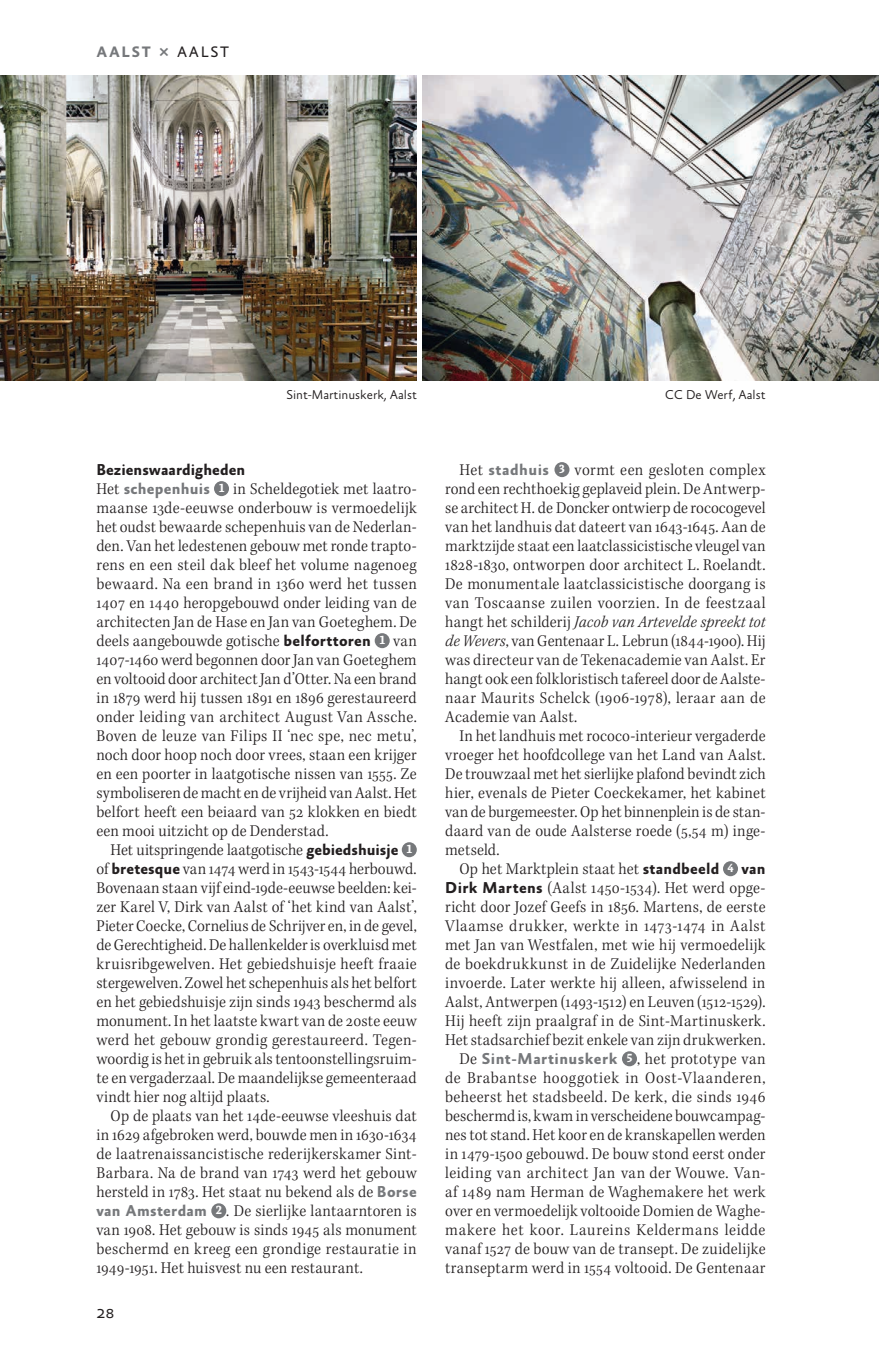
<style>
.page{position:relative;width:879px;height:1361px;background:#fff}
.page>*{position:absolute;margin:0;border:0;box-sizing:border-box;transform-origin:0 0}
.t1{font:300 18px "Absara Sans OT";color:#231f20}
.t2{font:17px/19px "Kepler Std Light Scn";letter-spacing:.015em;color:#231f20;text-align:justify}
.t3{font:17px "Kepler Std Light Scn It";letter-spacing:.015em;color:#231f20}
.t4{font:700 16px "Absara Sans OT";color:#231f20}
.t5{font:700 15.4px "Absara Sans OT";color:#76787b}
.t6{font:15.4px "Absara Sans OT";letter-spacing:.11em;color:#231f20}
.t7{font:300 13px "Absara Sans OT";color:#231f20}
.s1{font-family:"Absara Sans OT";font-weight:700;font-size:16px;color:#76787b}
.s2{font-family:"Absara OT";font-weight:700;font-size:12px;color:#fff}
.s3{font-family:"Absara Sans OT";font-weight:700;font-size:16px}
.s4{font-family:"Kepler Std Light Scn"}
.s5{font-family:"Kepler Std Light Scn It"}
</style>
<div class="page">
<img style="left:0;top:76px;width:417px;height:304px">
<img style="left:422px;top:76px;width:457px;height:304px">
<div style="left:214px;top:481px;width:15px;height:15px;background:#76787b;border-radius:50%"></div>
<div style="left:375px;top:633px;width:15px;height:15px;background:#76787b;border-radius:50%"></div>
<div style="left:402px;top:842px;width:15px;height:15px;background:#76787b;border-radius:50%"></div>
<div style="left:211px;top:1203px;width:15px;height:15px;background:#76787b;border-radius:50%"></div>
<div style="left:554px;top:462px;width:15px;height:15px;background:#76787b;border-radius:50%"></div>
<div style="left:723px;top:861px;width:15px;height:15px;background:#76787b;border-radius:50%"></div>
<div style="left:622px;top:1051px;width:15px;height:15px;background:#76787b;border-radius:50%"></div>
<p class="t5" style="left:96px;top:44px;width:56px">AALST</p>
<p class="t6" style="left:177px;top:44px;width:54px">AALST</p>
<p class="t7" style="left:286px;top:388px;width:132px">Sint-Martinuskerk, Aalst</p>
<p class="t7" style="left:665px;top:388px;width:102px">CC De Werf, Aalst</p>
<p class="t4" style="left:96px;top:461px;width:150px">Bezienswaardigheden</p>
<p class="t2" style="left:96px;top:480px;width:322px">Het <span class="s1">schepenhuis</span> <span class="s2">1</span> in Scheldegotiek met laatro&shy;maanse 13de-eeuwse onderbouw is vermoedelijk het oudst bewaarde schepenhuis van de Nederlan&shy;den. Van het ledestenen gebouw met ronde trapto&shy;rens en een steil dak bleef het volume nagenoeg bewaard. Na een brand in 1360 werd het tussen 1407 en 1440 heropgebouwd onder leiding van de architecten Jan de Hase en Jan van Goeteghem. De deels aangebouwde gotische <span class="s3">belforttoren</span> <span class="s2">1</span> van 1407-1460 werd begonnen door Jan van Goeteghem en voltooid door architect Jan d’Otter. Na een brand in 1879 werd hij tussen 1891 en 1896 gerestaureerd onder leiding van architect August Van Assche.<br>Boven de leuze van Filips II ‘nec spe, nec metu’, noch door hoop noch door vrees, staan een krijger en een poorter in laatgotische nissen van 1555. Ze symboliseren de macht en de vrijheid van Aalst. Het belfort heeft een beiaard van 52 klokken en biedt een mooi uitzicht op de Denderstad.</p>
<p class="t2" style="left:96px;top:841px;width:322px;text-align:left;text-indent:14px">Het uitspringende laatgotische <span class="s3">gebiedshuisje</span> <span class="s2">1 </span>of <span class="s3">bretesque</span> van 1474 werd in 1543-1544 herbouwd.<br>Boven aan staan vijf eind-19de-eeuwse beelden: kei&shy;zer Karel V, Dirk van Aalst of ‘het kind van Aalst’, Pieter Coecke, Cornelius de Schrijver en, in de gevel, de Gerechtigheid. De hallenkelder is overkluisd met kruisribgewelven. Het gebiedshuisje heeft fraaie stergewelven. Zowel het schepenhuis als het belfort en het gebiedshuisje zijn sinds 1943 beschermd als monument. In het laatste kwart van de 20ste eeuw werd het gebouw grondig gerestaureerd. Tegen&shy;woordig is het in gebruik als tentoonstellingsruim&shy;te en vergaderzaal. De maandelijkse gemeenteraad vindt hier nog altijd plaats.</p>
<p class="t2" style="left:96px;top:1107px;width:322px;text-indent:14px">Op de plaats van het 14de-eeuwse vleeshuis dat in 1629 afgebroken werd, bouwde men in 1630-1634 de laatrenaissancistische rederijkerskamer Sint-Barbara. Na de brand van 1743 werd het gebouw hersteld in 1783. Het staat nu bekend als de <span class="s1">Borse van Amsterdam</span> <span class="s2">2</span> . De sierlijke lantaarntoren is van 1908. Het gebouw is sinds 1945 als monument beschermd en kreeg een grondige restauratie in 1949-1951. Het huisvest nu een restaurant.</p>
<p class="t1" style="left:96px;top:1303px;width:20px">28</p>
<p class="t2" style="left:445px;top:461px;width:322px;text-indent:14px">Het <span class="s1">stadhuis</span> <span class="s2">3</span> vormt een gesloten com plex rond een rechthoekig geplaveid plein. De Antwerp&shy;se architect H. de Doncker ontwierp de rococogevel van het landhuis dat dateert van 1643-1645. Aan de marktzijde staat een laatclassicistische vleugel van 1828-1830, ontworpen door architect L. Roelandt.<br>De monumentale laatclassicistische doorgang is van Toscaanse zuilen voorzien. In de feestzaal</p>
<p class="t3" style="left:445px;top:612px;width:322px"><span class="s4">hangt het schilderij</span> Jacob van Artevelde spreekt tot</p>
<p class="t2" style="left:445px;top:632px;width:322px"><span class="s5">de Wevers</span>, van Gentenaar L. Lebrun (1844-1900). Hij was directeur van de Tekenacademie van Aalst. Er hangt ook een folkloristisch tafereel door de Aalste&shy;naar Maurits Schelck (1906-1978), leraar aan de Academie van Aalst.</p>
<p class="t2" style="left:445px;top:727px;width:322px;text-indent:14px">In het landhuis met rococo-interieur vergaderde vroeger het hoofdcollege van het Land van Aalst.<br>De trouwzaal met het sierlijke plafond bevindt zich hier, evenals de Pieter Coeckekamer, het kabi net van de burgemeester. Op het binnenplein is de stan&shy;daard van de oude Aalsterse roede (5,54 m) inge&shy;metseld.</p>
<p class="t2" style="left:445px;top:860px;width:322px;text-align:right">Op het Marktplein staat het <span class="s3">standbeeld</span> <span class="s2">4</span> <span class="s3">van Dirk Martens</span> (Aalst 1450-1534). Het werd opge&shy;richt door Jozef Geefs in 1856. Martens, de eerste Vlaamse drukker, werkte in 1473-1474 in Aalst met Jan van Westfalen, met wie hij vermoedelijk de boekdrukkunst in de Zuidelijke Nederlanden invoerde. Later werkte hij alleen, afwisselend in Aalst, Antwerpen (1493-1512) en Leuven (1512-1529).<br>Hij heeft zijn praalgraf in de Sint-Martinuskerk.<br>Het stadsarchief bezit enkele van zijn drukwerken.<br>De <span class="s1">Sint-Martinuskerk</span> <span class="s2">5</span> , het prototype van de Brabantse hooggotiek in Oost-Vlaanderen, beheerst het stadsbeeld. De kerk, die sinds 1946 beschermd is, kwam in verscheidene bouwcampag&shy;nes tot stand. Het koor en de kranskapellen werden in 1479-1500 gebouwd. De bouw stond eerst onder leiding van architect Jan van der Wouwe. Van&shy;af 1489 nam Herman de Waghemakere het werk over en vermoedelijk voltooide Domien de Waghe&shy;makere het koor. Laureins Keldermans leidde vanaf 1527 de bouw van de transept. De zuidelijke transeptarm werd in 1554 voltooid. De Gentenaar</p>
</div>
